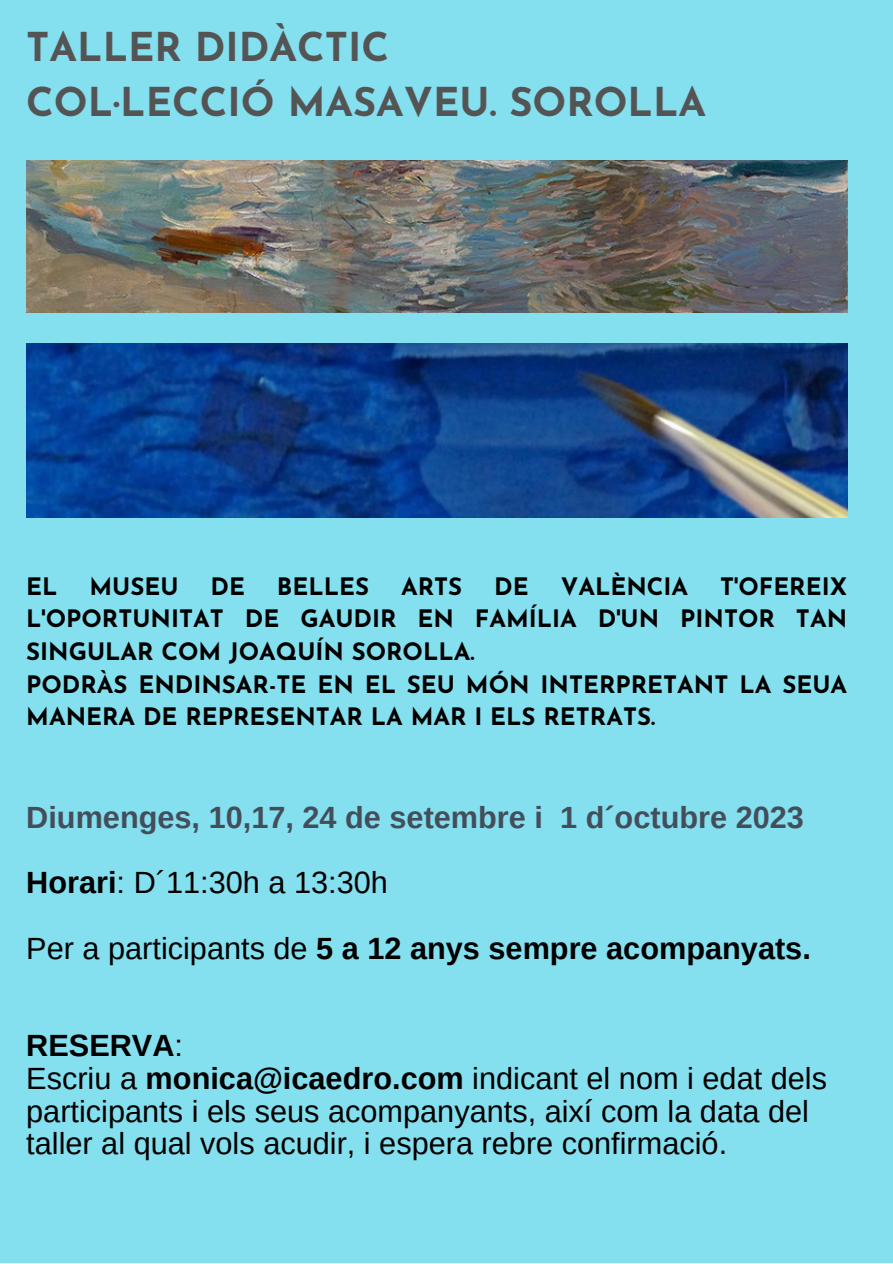
<style>
.page{position:relative;width:893px;height:1264px;background:#fff}
.page>*{position:absolute;margin:0;border:0;box-sizing:border-box;transform-origin:0 0}
.t1{font:700 39.75px "Josefin Sans";color:#545454}
.t2{font:30.75px/32.5px "Arimo";color:#000}
.t3{font:700 30.75px "Arimo";color:#000}
.t4{font:700 30.75px "Arimo";color:#434e5a}
.t5{font:700 24px/32.5px "Josefin Sans";color:#000;text-align:justify}
.s1{font-weight:700}
.s2{font-weight:400}
</style>
<div class="page">
<div style="left:0;top:0;width:892px;height:1262px;background:#84dfef"></div>
<img style="left:26px;top:343px;width:821px;height:174px">
<img style="left:26px;top:161px;width:821px;height:151px">
<p class="t1" style="left:26px;top:31px;width:364px">TALLER DIDÀCTIC</p>
<p class="t1" style="left:26px;top:86px;width:681px">COL·LECCIÓ MASAVEU. SOROLLA</p>
<p class="t5" style="left:26px;top:572px;width:33px">EL</p>
<p class="t5" style="left:90px;top:572px;width:90px">MUSEU</p>
<p class="t5" style="left:210px;top:572px;width:36px">DE</p>
<p class="t5" style="left:277px;top:572px;width:94px">BELLES</p>
<p class="t5" style="left:401px;top:572px;width:63px">ARTS</p>
<p class="t5" style="left:494px;top:572px;width:36px">DE</p>
<p class="t5" style="left:560px;top:572px;width:129px">VALÈNCIA</p>
<p class="t5" style="left:26px;top:572px;width:822px;text-indent:694px">T'OFEREIX L'OPORTUNITAT DE GAUDIR EN FAMÍLIA D'UN PINTOR TAN SINGULAR COM JOAQUÍN SOROLLA.</p>
<p class="t5" style="left:26px;top:670px;width:822px">PODRÀS ENDINSAR-TE EN EL SEU MÓN INTERPRETANT LA SEUA<br>MANERA DE REPRESENTAR LA MAR I ELS RETRATS.</p>
<p class="t4" style="left:26px;top:800px;width:779px">Diumenges, 10,17, 24 de setembre i 1 d´octubre 2023</p>
<p class="t2" style="left:26px;top:866px;width:363px"><span class="s1">Horari</span>: D´11:30h a 13:30h</p>
<p class="t3" style="left:26px;top:930px;width:786px"><span class="s2">Per a participants de</span> 5 a 12 anys sempre acompanyats.</p>
<p class="t3" style="left:26px;top:1028px;width:158px">RESERVA<span class="s2">:</span></p>
<p class="t2" style="left:26px;top:1062px;width:802px">Escriu a <span class="s1">monica@icaedro.com</span> indicant el nom i edat dels participants i els seus acompanyants, així com la data del taller al qual vols acudir, i espera rebre confirmació.</p>
</div>
